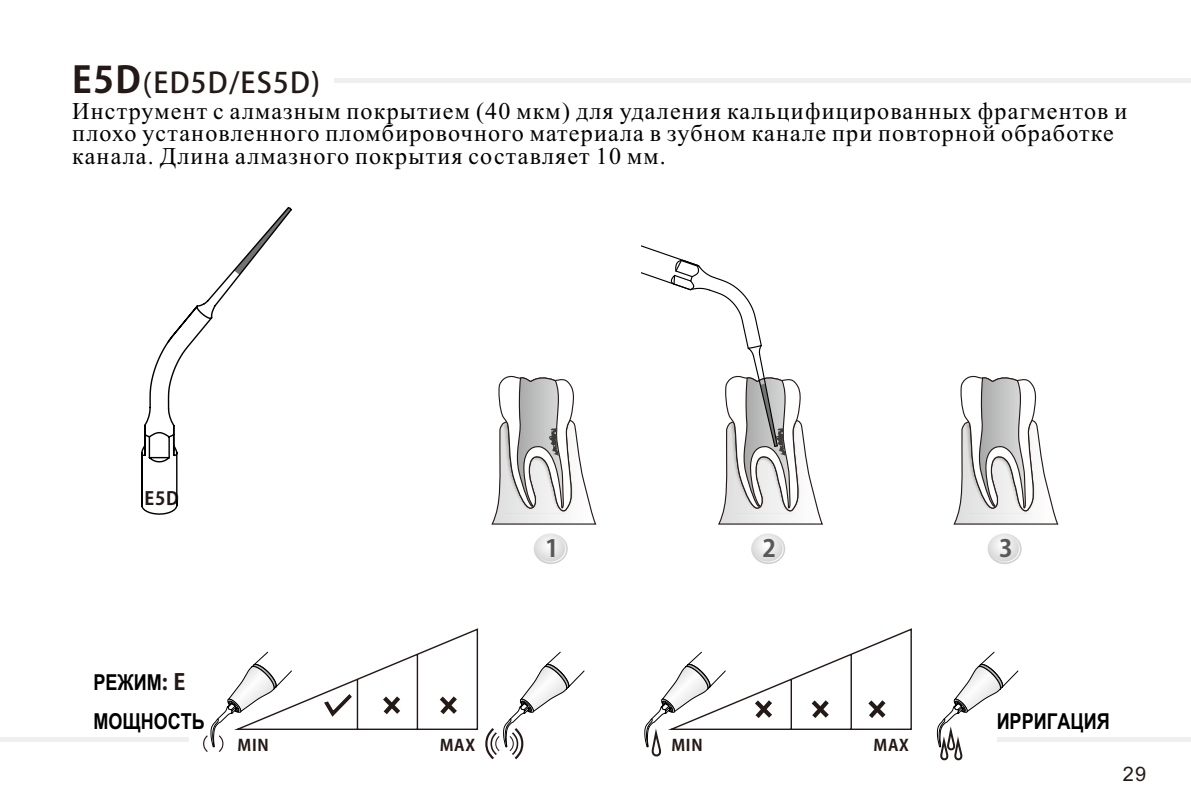
<style>
.page{position:relative;width:1191px;height:806px;background:#fff}
.page>*{position:absolute;margin:0;border:0;box-sizing:border-box;transform-origin:0 0}
.t1{font:28px "Adobe Heiti Std";letter-spacing:.045em;color:#231916}
.t2{font:24px/22.2px "Times New Roman";letter-spacing:.05em;color:#000}
.t3{font:700 23.6px "Adobe Gothic Std";color:#595857}
.t4{font:700 22px "Arial Narrow";color:#000}
.t5{font:20px "Arial";color:#231916}
.t6{font:700 18px "Adobe Gothic Std";color:#231916}
.t7{font:700 15.8px "Adobe Gothic Std";letter-spacing:.045em;color:#231916}
.s1{font-family:"Adobe Gothic Std";font-weight:700;font-size:36px}
.s2{font-family:"Microsoft Ya Hei"}
.s3{font-family:"Adobe Gothic Std";color:#231916}
</style>
<div class="page">
<hr style="left:335px;top:78px;width:856px;height:4px;background:#efeff0">
<svg style="left:0;top:737px;width:1191px;height:3px"></svg>
<div style="left:189px;top:724px;width:807px;height:43px;background:#fff"></div>
<svg style="left:485px;top:651px;width:100px;height:107px"></svg>
<svg style="left:203px;top:628px;width:276px;height:124px"></svg>
<svg style="left:936px;top:651px;width:83px;height:109px"></svg>
<svg style="left:644px;top:628px;width:268px;height:129px"></svg>
<svg style="left:141px;top:207px;width:151px;height:308px"></svg>
<svg style="left:534px;top:533px;width:34px;height:30px"></svg>
<svg style="left:536px;top:535px;width:30px;height:27px"></svg>
<svg style="left:751px;top:533px;width:34px;height:30px"></svg>
<svg style="left:754px;top:535px;width:29px;height:27px"></svg>
<svg style="left:987px;top:533px;width:34px;height:30px"></svg>
<svg style="left:990px;top:535px;width:30px;height:27px"></svg>
<svg style="left:953px;top:375px;width:106px;height:150px"></svg>
<svg style="left:491px;top:375px;width:106px;height:150px"></svg>
<svg style="left:641px;top:245px;width:182px;height:280px"></svg>
<p class="t1" style="left:72px;top:68px;width:249px"><span class="s1">E5D</span><span class="s2">(</span>ED5D/ES5D)</p>
<p class="t2" style="left:72px;top:102px;width:1056px">Инструмент с алмазным покрытием (40 мкм) для удаления кальцифицированных фрагментов и плохо установленного пломбировочного материала в зубном канале при повторной обработке канала. Длина алмазного покрытия составляет 10 мм.</p>
<p class="t6" style="left:145px;top:488px;width:36px">E5D</p>
<p class="t4" style="left:93px;top:674px;width:93px">РЕЖИМ<span class="s3">: E</span></p>
<p class="t3" style="left:545px;top:535px;width:15px">1</p>
<p class="t3" style="left:762px;top:535px;width:15px">2</p>
<p class="t3" style="left:999px;top:535px;width:15px">3</p>
<p class="t4" style="left:93px;top:712px;width:113px">МОЩНОСТЬ</p>
<p class="t4" style="left:996px;top:712px;width:115px">ИРРИГАЦИЯ</p>
<p class="t7" style="left:237px;top:737px;width:33px">MIN</p>
<p class="t7" style="left:440px;top:737px;width:37px">MAX</p>
<p class="t7" style="left:671px;top:737px;width:33px">MIN</p>
<p class="t7" style="left:873px;top:737px;width:37px">MAX</p>
<p class="t5" style="left:1122px;top:765px;width:25px">29</p>
</div>
